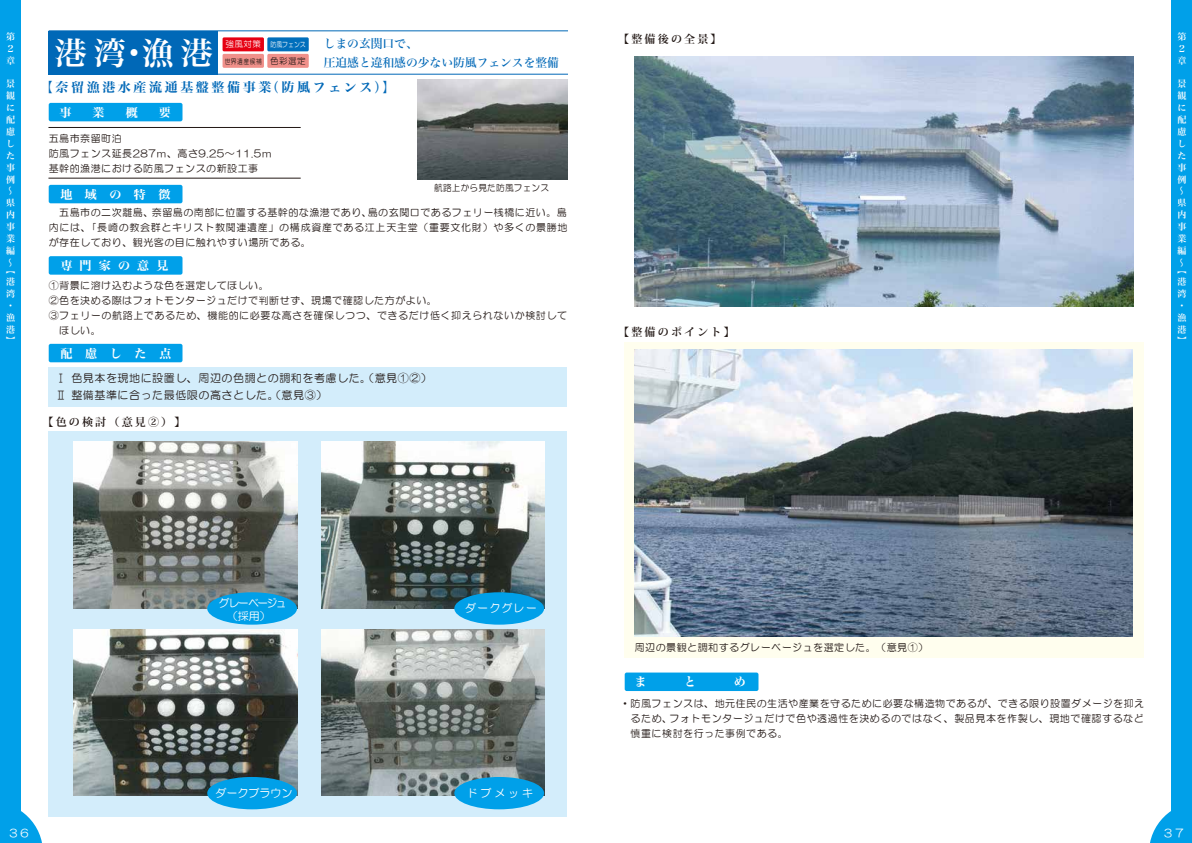
<style>
.page{position:relative;width:1192px;height:843px;background:#fff}
.page>*{position:absolute;margin:0;border:0;box-sizing:border-box;transform-origin:0 0}
.t1{font:32px "Hiragino Min W6 90 msp RKSJ H";color:#fff}
.t2{font:13px "Hiragino Min W7 90 msp RKSJ H";letter-spacing:.2em;color:#0068b7}
.t3{font:12px/19px "Hiragino Min W5 90 msp RKSJ H";color:#0068b7}
.t4{font:12px "Hiragino Min W7 90 msp RKSJ H";letter-spacing:1.04em;color:#fff}
.t5{font:11px/17px "HG Maru Gothic MPRO";letter-spacing:.05em;color:#221815}
.t6{font:700 11px "Koz Min Pro";letter-spacing:.2em;color:#221815}
.t7{font:11px "HG Maru Gothic MPRO";color:#fff}
.t8{font:11px/13px "HG Maru Gothic MPRO";letter-spacing:-.14em;color:#fff}
.t9{font:10px/15px "HG Maru Gothic MPRO";letter-spacing:.05em;color:#221815}
.t10{font:9px/11.9px "Hiragino Min W6 90 msp RKSJ H";color:#fff}
.t11{font:9px "HG Maru Gothic MPRO";letter-spacing:.025em;color:#221815;scale:.96 1}
.t12{font:9px "Koz Go Pro";color:#fff}
.t13{font:8.5px "HG Maru Gothic MPRO";color:#221815}
.t14{font:7px "HG Maru Gothic MPRO";color:#fff;scale:.84 1}
.t15{font:7px "HG Maru Gothic MPRO";letter-spacing:.08em;color:#221815;scale:.83 1}
.s1{font-size:8.5px}
</style>
<div class="page">
<div style="left:624px;top:342px;width:519px;height:316px;background:#fffeee"></div>
<img style="left:417px;top:79px;width:150px;height:101px">
<div style="left:222px;top:54px;width:42px;height:14px;background:#f0908a;border-radius:2px"></div>
<div style="left:49px;top:103px;width:133px;height:18px;background:#00a0e9;border-radius:2px"></div>
<div style="left:49px;top:31px;width:169px;height:43px;background:#0068b7"></div>
<div style="left:0;top:0;width:20px;height:842px;background:#00a0e9"></div>
<div style="left:1171px;top:0;width:21px;height:842px;background:#00a0e9"></div>
<hr style="left:49px;top:30px;width:519px;height:1px;background:#0068b7">
<hr style="left:49px;top:74px;width:519px;height:1px;background:#0068b7">
<div style="left:49px;top:185px;width:133px;height:18px;background:#00a0e9;border-radius:2px"></div>
<div style="left:49px;top:256px;width:133px;height:19px;background:#00a0e9;border-radius:2px"></div>
<hr style="left:48px;top:178px;width:253px;height:1px;background:#221815">
<hr style="left:48px;top:127px;width:253px;height:1px;background:#221815">
<div style="left:222px;top:37px;width:42px;height:14px;background:#e60012;border-radius:2px"></div>
<div style="left:267px;top:37px;width:42px;height:14px;background:#006fbc;border-radius:2px"></div>
<div style="left:267px;top:54px;width:42px;height:14px;background:#f0908a;border-radius:2px"></div>
<img style="left:634px;top:57px;width:499px;height:249px">
<div style="left:49px;top:344px;width:133px;height:18px;background:#00a0e9;border-radius:2px"></div>
<div style="left:49px;top:367px;width:518px;height:40px;background:#d3edfb"></div>
<div style="left:49px;top:431px;width:518px;height:385px;background:#d3edfb"></div>
<img style="left:321px;top:442px;width:223px;height:166px">
<img style="left:73px;top:442px;width:224px;height:166px">
<img style="left:321px;top:629px;width:223px;height:167px">
<img style="left:73px;top:629px;width:224px;height:167px">
<div style="left:207px;top:592px;width:90px;height:33px;background:#00a0e9;border-radius:50%"></div>
<div style="left:207px;top:777px;width:90px;height:32px;background:#00a0e9;border-radius:50%"></div>
<div style="left:454px;top:592px;width:90px;height:33px;background:#00a0e9;border-radius:50%"></div>
<div style="left:454px;top:777px;width:90px;height:32px;background:#00a0e9;border-radius:50%"></div>
<svg style="left:0;top:802px;width:42px;height:41px"></svg>
<svg style="left:1150px;top:811px;width:42px;height:32px"></svg>
<div style="left:624px;top:672px;width:134px;height:19px;background:#00a0e9;border-radius:2px"></div>
<img style="left:634px;top:350px;width:498px;height:287px">
<p class="t10" style="left:6px;top:31px;width:10px">第<br>２</p>
<p class="t10" style="left:6px;top:57px;width:15px">章　</p>
<p class="t10" style="left:6px;top:79px;width:10px;text-align:justify">景観に配慮した事例</p>
<p class="t12" style="left:6px;top:185px;width:7px">〜</p>
<p class="t10" style="left:6px;top:197px;width:10px;text-align:justify">県内事業編</p>
<p class="t12" style="left:6px;top:257px;width:7px">〜</p>
<p class="t10" style="left:6px;top:264px;width:10px">【港湾・漁港】</p>
<h1 class="t1" style="left:55px;top:37px;width:160px">港湾・漁港</h1>
<p class="t3" style="left:324px;top:34px;width:237px">しまの玄関口で、<br>圧迫感と違和感の少ない防風フェンスを整備</p>
<p class="t10" style="left:1177px;top:31px;width:10px">第<br>２</p>
<p class="t6" style="left:618px;top:31px;width:105px">【整備後の全景】</p>
<p class="t14" style="left:225px;top:41px;width:97px"><span class="s1">強風対策</span> 防風フェンス</p>
<p class="t13" style="left:270px;top:57px;width:37px">色彩選定</p>
<p class="t10" style="left:1177px;top:57px;width:15px">章　</p>
<p class="t10" style="left:1177px;top:79px;width:10px;text-align:justify">景観に配慮した事例</p>
<p class="t12" style="left:1177px;top:185px;width:7px">〜</p>
<p class="t10" style="left:1177px;top:197px;width:10px;text-align:justify">県内事業編</p>
<p class="t12" style="left:1177px;top:257px;width:7px">〜</p>
<p class="t10" style="left:1177px;top:264px;width:10px">【港湾・漁港】</p>
<p class="t15" style="left:225px;top:58px;width:46px">世界遺産候補</p>
<h2 class="t2" style="left:40px;top:80px;width:357px">【奈留漁港水産流通基盤整備事業（防風フェンス）】</h2>
<p class="t4" style="left:59px;top:106px;width:113px">事　業　概　要</p>
<p class="t9" style="left:49px;top:130px;width:224px">五島市奈留町泊<br>防風フェンス延長287ｍ、高さ9.25～11.5ｍ基幹的漁港における防風フェンスの新設工事</p>
<p class="t11" style="left:434px;top:183px;width:121px">航路上から見た防風フェンス</p>
<p class="t4" style="left:60px;top:188px;width:111px">地域の特徴</p>
<p class="t9" style="left:49px;top:205px;width:520px;text-align:justify">　五島市の二次離島、奈留島の南部に位置する基幹的な漁港であり、島の玄関口であるフェリー桟橋に近い。島内には、｢長崎の教会群とキリスト教関連遺産」の構成資産である江上天主堂（重要文化財）や多くの景勝地が存在しており、観光客の目に触れやすい場所である。</p>
<p class="t4" style="left:60px;top:259px;width:110px">専門家の意見</p>
<p class="t9" style="left:49px;top:278px;width:520px">①背景に溶け込むような色を選定してほしい。<br>②色を決める際はフォトモンタージュだけで判断せず、現場で確認した方がよい。<br>③フェリーの航路上であるため、機能的に必要な高さを確保しつつ、できるだけ低く抑えられないか検討して　ほしい。</p>
<p class="t6" style="left:618px;top:324px;width:118px">【整備のポイント】</p>
<p class="t4" style="left:60px;top:347px;width:112px">配慮した点</p>
<p class="t5" style="left:56px;top:369px;width:378px">Ⅰ 色見本を現地に設置し、周辺の色調との調和を考慮した。（意見①②）<br>Ⅱ 整備基準に合った最低限の高さとした。（意見③）</p>
<p class="t6" style="left:42px;top:414px;width:144px">【色の検討（意見②）】</p>
<p class="t8" style="left:227px;top:597px;width:61px;text-indent:-9px">グレーベージュ（採用）</p>
<p class="t7" style="left:215px;top:788px;width:78px">ダークブラウン</p>
<p class="t7" style="left:465px;top:603px;width:73px">ダークグレー</p>
<p class="t7" style="left:467px;top:788px;width:68px">ドブメッキ</p>
<p class="t9" style="left:634px;top:640px;width:295px">周辺の景観と調和するグレーベージュを選定した。（意見①）</p>
<p class="t9" style="left:620px;top:696px;width:525px">・防風フェンスは、地元住民の生活や産業を守るために必要な構造物であるが、できる限り設置ダメージを抑え</p>
<p class="t9" style="left:630px;top:711px;width:515px">るため、フォトモンタージュだけで色や透過性を決めるのではなく、製品見本を作製し、現地で確認するなど</p>
<p class="t9" style="left:620px;top:726px;width:169px">　慎重に検討を行った事例である。</p>
<p class="t7" style="left:9px;top:827px;width:21px">3 6</p>
<p class="t7" style="left:1164px;top:827px;width:21px">3 7</p>
</div>
